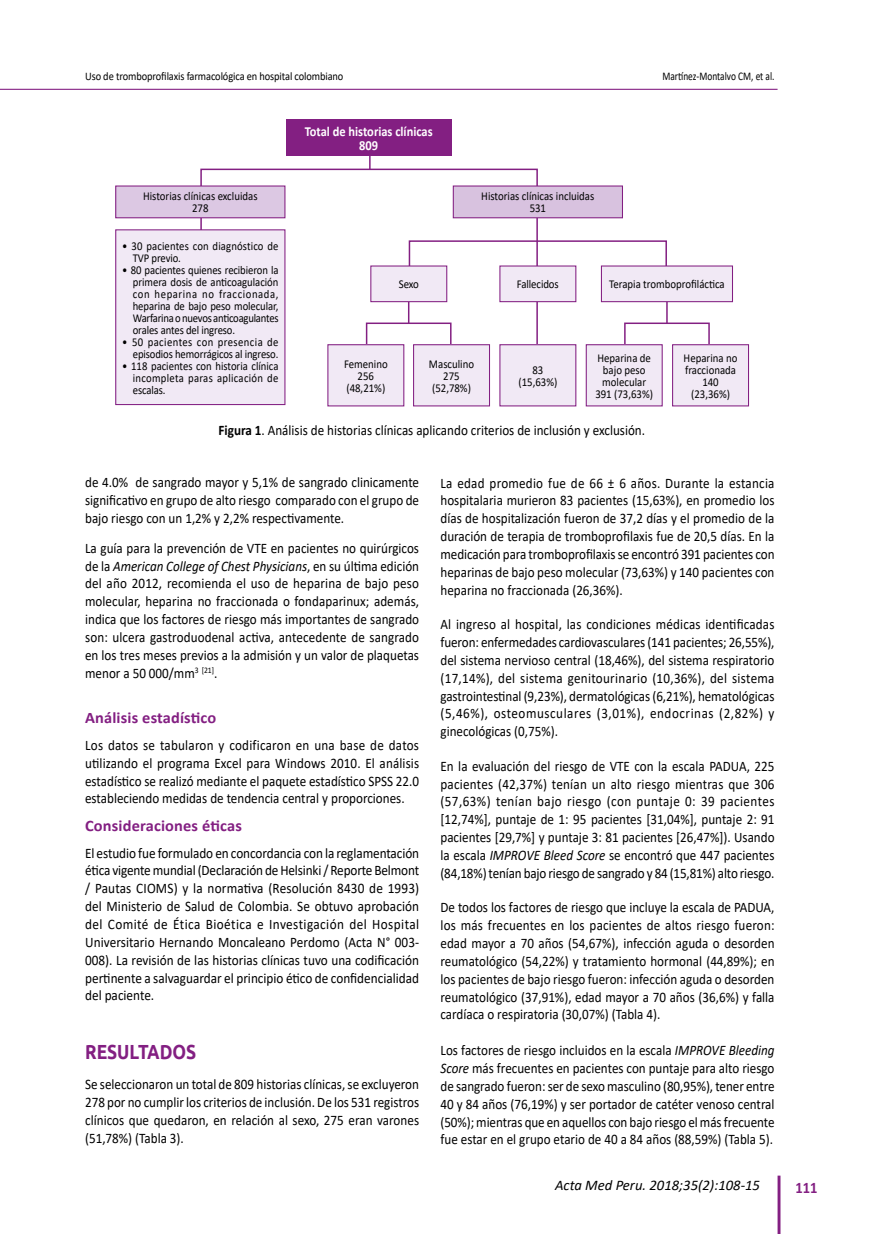
<style>
.page{position:relative;width:881px;height:1234px;background:#fff}
.page>*{position:absolute;margin:0;border:0;box-sizing:border-box;transform-origin:0 0}
.t1{font:700 20.4px "Ubuntu";color:#831f82;scale:.85 1}
.t2{font:700 16.05px "Calibri";letter-spacing:.01em;color:#831f82}
.t3{font:700 16.05px "Calibri";letter-spacing:.01em;color:#831f82;scale:.9 1}
.t4{font:italic 14.7px "Calibri";color:#000}
.t5{font:14.55px/17.9px "Calibri";color:#000;text-align:justify;scale:.9 1}
.t6{font:14.55px/17.9px "Calibri";color:#000;text-align:justify;scale:.91 1}
.t7{font:700 13.8px/13.8px "Calibri";color:#fff;text-align:center;scale:.9 1}
.t8{font:12px/12px "Calibri";color:#000;text-align:justify;scale:.89 1}
.t9{font:12px/12px "Calibri";color:#000;text-align:center;scale:.9 1}
.t10{font:11.7px "Calibri";color:#000;scale:.8 1}
.t11{font:11.55px "Calibri";letter-spacing:-.01em;color:#000;scale:.9 1}
.s1{font-weight:700}
.s2{font-style:italic}
</style>
<div class="page">
<hr style="left:777px;top:1175px;width:3px;height:58px;background:#831f82">
<hr style="left:0;top:89px;width:777px;height:1px;background:#831f82">
<svg style="left:538px;top:240px;width:129px;height:35px"></svg>
<svg style="left:623px;top:302px;width:87px;height:63px"></svg>
<svg style="left:199px;top:168px;width:339px;height:183px"></svg>
<div style="left:286px;top:119px;width:165px;height:37px;background:#831f82"></div>
<div style="left:116px;top:186px;width:169px;height:32px;background:#dcc8e3"></div>
<div style="left:115px;top:185px;width:170px;height:33px;border:1px solid #831f82"></div>
<div style="left:116px;top:230px;width:169px;height:174px;background:#f1e9f5"></div>
<div style="left:115px;top:229px;width:170px;height:176px;border:1px solid #831f82"></div>
<div style="left:453px;top:186px;width:169px;height:32px;background:#d8c2df"></div>
<div style="left:452px;top:185px;width:170px;height:33px;border:1px solid #831f82"></div>
<div style="left:328px;top:344px;width:75px;height:62px;background:#f1e9f5"></div>
<div style="left:370px;top:266px;width:76px;height:35px;background:#f1e9f5"></div>
<div style="left:370px;top:265px;width:77px;height:37px;border:1px solid #831f82"></div>
<div style="left:499px;top:266px;width:76px;height:35px;background:#f1e9f5"></div>
<div style="left:499px;top:265px;width:77px;height:37px;border:1px solid #831f82"></div>
<div style="left:601px;top:266px;width:131px;height:35px;background:#f1e9f5"></div>
<div style="left:600px;top:265px;width:132px;height:37px;border:1px solid #831f82"></div>
<div style="left:413px;top:344px;width:76px;height:62px;background:#f1e9f5"></div>
<div style="left:413px;top:344px;width:77px;height:62px;border:1px solid #831f82"></div>
<div style="left:499px;top:344px;width:76px;height:62px;background:#f1e9f5"></div>
<div style="left:586px;top:344px;width:76px;height:62px;background:#f1e9f5"></div>
<div style="left:585px;top:344px;width:77px;height:62px;border:1px solid #831f82"></div>
<div style="left:672px;top:344px;width:76px;height:62px;background:#f1e9f5"></div>
<div style="left:671px;top:344px;width:77px;height:62px;border:1px solid #831f82"></div>
<svg style="left:369px;top:156px;width:1px;height:13px"></svg>
<p class="t11" style="left:85px;top:68px;width:288px">Uso de tromboprofilaxis farmacológica en hospital colombiano</p>
<p class="t10" style="left:662px;top:68px;width:142px">Martínez-Montalvo CM, et al.</p>
<p class="t9" style="left:143px;top:190px;width:129px">Historias clínicas excluidas<br>278</p>
<p class="t8" style="left:133px;top:239px;width:165px;text-indent:-10px">• 30 pacientes con diagnóstico de<br>TVP previo.</p>
<p class="t8" style="left:133px;top:263px;width:165px;text-indent:-10px">• 80 pacientes quienes recibieron la primera dosis de anticoagulación con heparina no fraccionada, heparina de bajo peso molecular, Warfarina o nuevos anticoagulantes orales antes del ingreso.</p>
<p class="t8" style="left:122px;top:335px;width:177px;text-align:right">• 50 pacientes con presencia de episodios hemorrágicos al ingreso.</p>
<p class="t8" style="left:133px;top:359px;width:165px;text-indent:-10px">• 118 pacientes con historia clínica incompleta paras aplicación de escalas.</p>
<p class="t7" style="left:305px;top:124px;width:143px">Total de historias clínicas<br>809</p>
<p class="t9" style="left:481px;top:190px;width:127px">Historias clínicas incluidas<br>531</p>
<p class="t9" style="left:398px;top:278px;width:24px">Sexo</p>
<p class="t9" style="left:516px;top:278px;width:48px">Fallecidos</p>
<p class="t9" style="left:609px;top:278px;width:130px">Terapia tromboprofiláctica</p>
<p class="t9" style="left:344px;top:357px;width:50px">Femenino<br>256 (48,21%)</p>
<p class="t9" style="left:429px;top:357px;width:52px">Masculino<br>275 (52,78%)</p>
<p class="t9" style="left:518px;top:363px;width:45px">83 (15,63%)</p>
<p class="t9" style="left:595px;top:351px;width:66px">Heparina de bajo peso molecular<br>391 (73,63%)</p>
<p class="t9" style="left:683px;top:351px;width:61px">Heparina no fraccionada<br>140 (23,36%)</p>
<p class="t5" style="left:218px;top:420px;width:475px"><span class="s1">Figura 1</span>. Análisis de historias clínicas aplicando criterios de inclusión y exclusión.</p>
<p class="t5" style="left:85px;top:473px;width:372px">de 4.0% de sangrado mayor y 5,1% de sangrado clinicamente significativo en grupo de alto riesgo comparado con el grupo de bajo riesgo con un 1,2% y 2,2% respectivamente.</p>
<p class="t5" style="left:85px;top:538px;width:372px">La guía para la prevención de VTE en pacientes no quirúrgicos de la <span class="s2">American College of Chest Physicians</span>, en su última edición del año 2012, recomienda el uso de heparina de bajo peso molecular, heparina no fraccionada o fondaparinux; además, indica que los factores de riesgo más importantes de sangrado son: ulcera gastroduodenal activa, antecedente de sangrado en los tres meses previos a la admisión y un valor de plaquetas menor a 50 000/mm<sup>3</sup> <sup>[21]</sup>.</p>
<p class="t2" style="left:85px;top:706px;width:133px">Análisis estadístico</p>
<p class="t5" style="left:85px;top:735px;width:372px">Los datos se tabularon y codificaron en una base de datos utilizando el programa Excel para Windows 2010. El análisis estadístico se realizó mediante el paquete estadístico SPSS 22.0 estableciendo medidas de tendencia central y proporciones.</p>
<p class="t2" style="left:85px;top:814px;width:158px">Consideraciones éticas</p>
<p class="t6" style="left:85px;top:843px;width:368px">El estudio fue formulado en concordancia con la reglamentación ética vigente mundial (Declaración de Helsinki / Reporte Belmont / Pautas CIOMS) y la normativa (Resolución 8430 de 1993) del Ministerio de Salud de Colombia. Se obtuvo aprobación del Comité de Ética Bioética e Investigación del Hospital Universitario Hernando Moncaleano Perdomo (Acta N° 003- 008). La revisión de las historias clínicas tuvo una codificación pertinente a salvaguardar el principio ético de confidencialidad del paciente.</p>
<h1 class="t1" style="left:85px;top:1037px;width:132px">RESULTADOS</h1>
<p class="t5" style="left:85px;top:1075px;width:372px">Se seleccionaron un total de 809 historias clínicas, se excluyeron 278 por no cumplir los criterios de inclusión. De los 531 registros clínicos que quedaron, en relación al sexo, 275 eran varones (51,78%) (Tabla 3).</p>
<p class="t5" style="left:440px;top:473px;width:372px">La edad promedio fue de 66 ± 6 años. Durante la estancia hospitalaria murieron 83 pacientes (15,63%), en promedio los días de hospitalización fueron de 37,2 días y el promedio de la duración de terapia de tromboprofilaxis fue de 20,5 días. En la medicación para tromboprofilaxis se encontró 391 pacientes con heparinas de bajo peso molecular (73,63%) y 140 pacientes con heparina no fraccionada (26,36%).</p>
<p class="t5" style="left:440px;top:614px;width:372px">Al ingreso al hospital, las condiciones médicas identificadas fueron: enfermedades cardiovasculares (141 pacientes; 26,55%), del sistema nervioso central (18,46%), del sistema respiratorio (17,14%), del sistema genitourinario (10,36%), del sistema gastrointestinal (9,23%), dermatológicas (6,21%), hematológicas (5,46%), osteomusculares (3,01%), endocrinas (2,82%) y ginecológicas (0,75%).</p>
<p class="t5" style="left:440px;top:756px;width:372px">En la evaluación del riesgo de VTE con la escala PADUA, 225 pacientes (42,37%) tenían un alto riesgo mientras que 306 (57,63%) tenían bajo riesgo (con puntaje 0: 39 pacientes [12,74%], puntaje de 1: 95 pacientes [31,04%], puntaje 2: 91 pacientes [29,7%] y puntaje 3: 81 pacientes [26,47%]). Usando la escala <span class="s2">IMPROVE Bleed Score</span> se encontró que 447 pacientes (84,18%) tenían bajo riesgo de sangrado y 84 (15,81%) alto riesgo.</p>
<p class="t5" style="left:440px;top:897px;width:372px">De todos los factores de riesgo que incluye la escala de PADUA, los más frecuentes en los pacientes de altos riesgo fueron: edad mayor a 70 años (54,67%), infección aguda o desorden reumatológico (54,22%) y tratamiento hormonal (44,89%); en los pacientes de bajo riesgo fueron: infección aguda o desorden reumatológico (37,91%), edad mayor a 70 años (36,6%) y falla cardíaca o respiratoria (30,07%) (Tabla 4).</p>
<p class="t5" style="left:440px;top:1040px;width:372px">Los factores de riesgo incluidos en la escala <span class="s2">IMPROVE Bleeding Score</span> más frecuentes en pacientes con puntaje para alto riesgo de sangrado fueron: ser de sexo masculino (80,95%), tener entre 40 y 84 años (76,19%) y ser portador de catéter venoso central (50%); mientras que en aquellos con bajo riesgo el más frecuente fue estar en el grupo etario de 40 a 84 años (88,59%) (Tabla 5).</p>
<p class="t4" style="left:555px;top:1174px;width:206px">Acta Med Peru. 2018;35(2):108-15</p>
<p class="t4" style="left:568px;top:1174px;width:195px">Acta Med Peru. 2018;35(2):XXXX</p>
<p class="t3" style="left:795px;top:1175px;width:26px">111</p>
</div>
